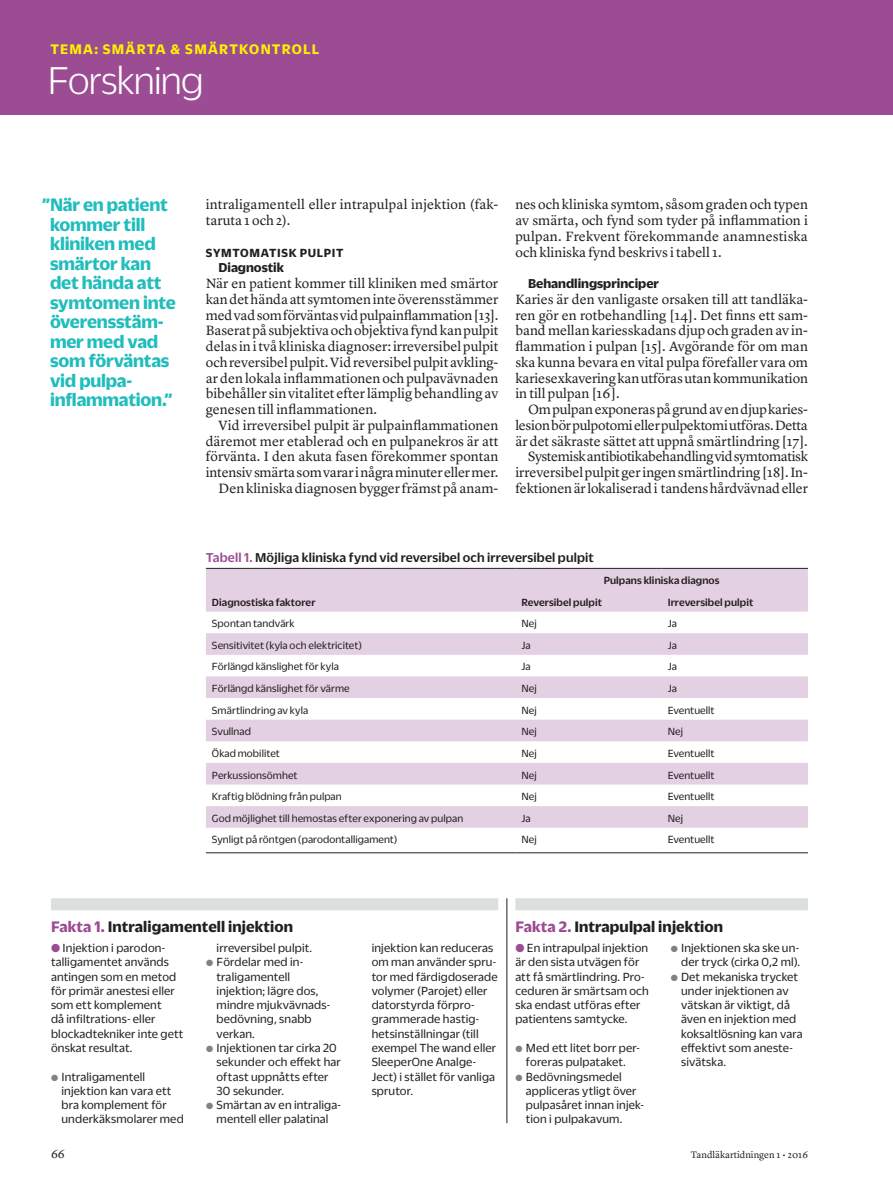
<style>
.page{position:relative;width:893px;height:1191px;background:#fff}
.page>*{position:absolute;margin:0;border:0;box-sizing:border-box;transform-origin:0 0}
.t1{font:300 42px "Duplicate Sans";letter-spacing:-.02em;color:#fff}
.Citat_litet_Duplicat{font:700 19.5px/19.5px "Duplicate Sans";letter-spacing:-.01em;color:#21bdbd}
.Faktarubrik_fet_linj{font:700 16.5px "Duplicate Sans";letter-spacing:.005em;color:#231f20}
.t2{font:700 15px "Duplicate Sans";letter-spacing:.08em;color:#fff101}
.Bröd_utesluten_indra{font:13.95px/15.8px "Lyon Text";color:#231f20;text-align:justify}
.Bröd_utesluten{font:13.95px/15.8px "Lyon Text";color:#231f20;text-align:justify}
.Notis_bröd_medium{font:500 13.95px "Duplicate Sans";letter-spacing:.01em;color:#231f20}
.Bröd_utesluten_indra-2{font:700 13.95px "Duplicate Sans";color:#231f20}
.Faktatext_ej_indrag{font:12.75px/14.2px "Duplicate Sans";letter-spacing:.015em;color:#231f20}
.Faktatext_Kapslat{font:12.75px/14.2px "Duplicate Sans";letter-spacing:.015em;color:#231f20}
.Bröd_utesluten-2{font:700 12.75px "Duplicate Sans";letter-spacing:.045em;color:#231f20}
.t3{font:12px "Lyon Text";color:#231f20}
.Bildtext_tabelltext{font:11.25px "Duplicate Sans";letter-spacing:.005em;color:#231f20}
.Bildtext_utan_punkt{font:500 11.25px "Duplicate Sans";letter-spacing:.01em;color:#231f20}
.t4{font:9.75px "Lyon Text";color:#231f20}
.s1{color:#9b4c92}
.s2{color:#808285}
</style>
<div class="page">
<div style="left:51px;top:898px;width:447px;height:12px;background:#dbdfde"></div>
<div style="left:515px;top:898px;width:293px;height:12px;background:#dbdfde"></div>
<svg style="left:206px;top:569px;width:602px;height:258px;fill:#e4d0e3"></svg>
<hr style="left:206px;top:568px;width:309px;height:1px;background:#231f20">
<hr style="left:515px;top:568px;width:147px;height:1px;background:#231f20">
<hr style="left:662px;top:568px;width:146px;height:1px;background:#231f20">
<hr style="left:206px;top:852px;width:309px;height:1px;background:#231f20">
<hr style="left:515px;top:852px;width:147px;height:1px;background:#231f20">
<hr style="left:662px;top:852px;width:146px;height:1px;background:#231f20">
<hr style="left:507px;top:898px;width:1px;height:225px;background:#231f20">
<div style="left:0;top:0;width:893px;height:115px;background:#9b4c92"></div>
<p class="t2" style="left:50px;top:39px;width:271px">TEMA: SMÄRTA &amp; SMÄRTKONTROLL</p>
<p class="t1" style="left:48px;top:55px;width:157px">Forskning</p>
<p class="Citat_litet_Duplicat" style="left:50px;top:193px;width:127px;text-indent:-8px">”När en patient kommer till kliniken med smärtor kan det hända att symtomen inte överensstäm&shy;mer med vad som förväntas vid pulpa&shy;inflammation.”</p>
<p class="Bröd_utesluten_indra" style="left:206px;top:196px;width:294px">intraligamentell eller intrapulpal injektion (fak&shy;taruta 1 och 2).</p>
<p class="Bröd_utesluten-2" style="left:206px;top:244px;width:139px">SYMTOMATISK PULPIT</p>
<p class="Bröd_utesluten_indra-2" style="left:219px;top:258px;width:67px">Diagnostik</p>
<p class="Bröd_utesluten" style="left:206px;top:274px;width:294px">När en patient kommer till kliniken med smärtor kan det hända att symtomen inte överensstämmer med vad som förväntas vid pulpainflammation [13].<br>Baserat på subjektiva och objektiva fynd kan pulpit delas in i två kliniska diagnoser: irreversibel pulpit och reversibel pulpit. Vid reversibel pulpit avkling&shy;ar den lokala inflammationen och pulpavävnaden bibehåller sin vitalitet efter lämplig behandling av genesen till inflammationen.</p>
<p class="Bröd_utesluten_indra" style="left:206px;top:416px;width:294px;text-indent:13px">Vid irreversibel pulpit är pulpainflammationen däremot mer etablerad och en pulpanekros är att förvänta. I den akuta fasen förekommer spontan intensiv smärta som varar i några minuter eller mer.</p>
<p class="Bröd_utesluten_indra" style="left:219px;top:479px;width:281px">Den kliniska diagnosen bygger främst på anam-</p>
<p class="Bröd_utesluten_indra" style="left:515px;top:196px;width:294px">nes och kliniska symtom, såsom graden och typen av smärta, och fynd som tyder på inflammation i pulpan. Frekvent förekommande anamnestiska och kliniska fynd beskrivs i tabell 1.</p>
<p class="Bröd_utesluten_indra-2" style="left:528px;top:274px;width:132px">Behandlingsprinciper</p>
<p class="Bröd_utesluten" style="left:515px;top:290px;width:294px">Karies är den vanligaste orsaken till att tandläka&shy;ren gör en rotbehandling [14]. Det finns ett sam&shy;band mellan kariesskadans djup och graden av in&shy;flammation i pulpan [15]. Avgörande för om man ska kunna bevara en vital pulpa förefaller vara om kariesexkavering kan utföras utan kommunikation in till pulpan [16].</p>
<p class="Bröd_utesluten_indra" style="left:515px;top:400px;width:294px;text-indent:13px">Om pulpan exponeras på grund av en djup karies&shy;lesion bör pulpotomi eller pulpektomi utföras. Detta är det säkraste sättet att uppnå smärtlindring [17].</p>
<p class="Bröd_utesluten_indra" style="left:515px;top:448px;width:294px;text-indent:13px">Systemisk antibiotikabehandling vid symtomatisk irreversibel pulpit ger ingen smärtlindring [18]. In&shy;fektionen är lokaliserad i tandens hårdvävnad eller</p>
<p class="Notis_bröd_medium" style="left:206px;top:548px;width:389px"><span class="s1">Tabell 1.</span> Möjliga kliniska fynd vid reversibel och irreversibel pulpit</p>
<p class="Bildtext_utan_punkt" style="left:604px;top:573px;width:117px">Pulpans kliniska diagnos</p>
<p class="Bildtext_utan_punkt" style="left:212px;top:594px;width:105px">Diagnostiska faktorer</p>
<p class="Bildtext_utan_punkt" style="left:521px;top:594px;width:82px">Reversibel pulpit</p>
<p class="Bildtext_utan_punkt" style="left:668px;top:594px;width:87px">Irreversibel pulpit</p>
<p class="Bildtext_tabelltext" style="left:212px;top:616px;width:84px">Spontan tandvärk</p>
<p class="Bildtext_tabelltext" style="left:521px;top:616px;width:17px">Nej</p>
<p class="Bildtext_tabelltext" style="left:668px;top:616px;width:11px">Ja</p>
<p class="Bildtext_tabelltext" style="left:212px;top:638px;width:151px">Sensitivitet (kyla och elektricitet)</p>
<p class="Bildtext_tabelltext" style="left:521px;top:638px;width:11px">Ja</p>
<p class="Bildtext_tabelltext" style="left:668px;top:638px;width:11px">Ja</p>
<p class="Bildtext_tabelltext" style="left:212px;top:659px;width:128px">Förlängd känslighet för kyla</p>
<p class="Bildtext_tabelltext" style="left:521px;top:659px;width:11px">Ja</p>
<p class="Bildtext_tabelltext" style="left:668px;top:659px;width:11px">Ja</p>
<p class="Bildtext_tabelltext" style="left:212px;top:681px;width:139px">Förlängd känslighet för värme</p>
<p class="Bildtext_tabelltext" style="left:521px;top:681px;width:17px">Nej</p>
<p class="Bildtext_tabelltext" style="left:668px;top:681px;width:11px">Ja</p>
<p class="Bildtext_tabelltext" style="left:212px;top:703px;width:98px">Smärtlindring av kyla</p>
<p class="Bildtext_tabelltext" style="left:521px;top:703px;width:17px">Nej</p>
<p class="Bildtext_tabelltext" style="left:668px;top:703px;width:48px">Eventuellt</p>
<p class="Bildtext_tabelltext" style="left:212px;top:724px;width:41px">Svullnad</p>
<p class="Bildtext_tabelltext" style="left:521px;top:724px;width:17px">Nej</p>
<p class="Bildtext_tabelltext" style="left:668px;top:724px;width:17px">Nej</p>
<p class="Bildtext_tabelltext" style="left:212px;top:746px;width:69px">Ökad mobilitet</p>
<p class="Bildtext_tabelltext" style="left:521px;top:746px;width:17px">Nej</p>
<p class="Bildtext_tabelltext" style="left:668px;top:746px;width:48px">Eventuellt</p>
<p class="Bildtext_tabelltext" style="left:212px;top:767px;width:87px">Perkussionsömhet</p>
<p class="Bildtext_tabelltext" style="left:521px;top:767px;width:17px">Nej</p>
<p class="Bildtext_tabelltext" style="left:668px;top:767px;width:48px">Eventuellt</p>
<p class="Bildtext_tabelltext" style="left:212px;top:789px;width:131px">Kraftig blödning från pulpan</p>
<p class="Bildtext_tabelltext" style="left:521px;top:789px;width:17px">Nej</p>
<p class="Bildtext_tabelltext" style="left:668px;top:789px;width:48px">Eventuellt</p>
<p class="Bildtext_tabelltext" style="left:212px;top:811px;width:253px">God möjlighet till hemostas efter exponering av pulpan</p>
<p class="Bildtext_tabelltext" style="left:521px;top:811px;width:11px">Ja</p>
<p class="Bildtext_tabelltext" style="left:668px;top:811px;width:17px">Nej</p>
<p class="Bildtext_tabelltext" style="left:212px;top:832px;width:187px">Synligt på röntgen (parodontalligament)</p>
<p class="Bildtext_tabelltext" style="left:521px;top:832px;width:17px">Nej</p>
<p class="Bildtext_tabelltext" style="left:668px;top:832px;width:48px">Eventuellt</p>
<p class="Faktarubrik_fet_linj" style="left:51px;top:915px;width:243px"><span class="s1">Fakta 1.</span> Intraligamentell injektion</p>
<p class="Faktatext_Kapslat" style="left:51px;top:940px;width:134px"><span class="s1">●</span> Injektion i parodon&shy;talligamentet används antingen som en metod för primär anestesi eller som ett komplement<br>då infiltrations- eller blockadtekniker inte gett önskat resultat.</p>
<p class="Faktatext_ej_indrag" style="left:62px;top:1068px;width:124px;text-indent:-10px"><span class="s2">●</span> Intraligamentell injektion kan vara ett bra komplement för underkäksmolarer med</p>
<p class="Faktatext_ej_indrag" style="left:217px;top:940px;width:97px">irreversibel pulpit.</p>
<p class="Faktatext_ej_indrag" style="left:217px;top:954px;width:115px;text-indent:-10px"><span class="s2">●</span> Fördelar med in&shy;traligamentell injektion; lägre dos, mindre mjukvävnads&shy;bedövning, snabb verkan.</p>
<p class="Faktatext_ej_indrag" style="left:217px;top:1040px;width:126px;text-indent:-10px"><span class="s2">●</span> Injektionen tar cirka 20 sekunder och effekt har oftast uppnåtts efter<br>30 sekunder.</p>
<p class="Faktatext_ej_indrag" style="left:206px;top:1097px;width:136px;text-align:center"><span class="s2">●</span> Smärtan av en intraliga&shy;mentell eller palatinal</p>
<p class="Faktatext_ej_indrag" style="left:372px;top:940px;width:128px">injektion kan reduceras om man använder spru&shy;tor med färdigdoserade volymer (Parojet) eller datorstyrda förpro&shy;grammerade hastig&shy;hetsinställningar (till exempel The wand eller<br>SleeperOne Analge-<br>Ject) i stället för vanliga sprutor.</p>
<p class="Faktarubrik_fet_linj" style="left:515px;top:915px;width:209px"><span class="s1">Fakta 2.</span> Intrapulpal injektion</p>
<p class="Faktatext_Kapslat" style="left:515px;top:940px;width:135px"><span class="s1">●</span> En intrapulpal injektion är den sista utvägen för att få smärtlindring. Pro&shy;ceduren är smärtsam och ska endast utföras efter patientens samtycke.</p>
<p class="Faktatext_ej_indrag" style="left:515px;top:1040px;width:126px;text-align:center"><span class="s2">●</span> Med ett litet borr per&shy;foreras pulpataket.</p>
<p class="Faktatext_ej_indrag" style="left:526px;top:1068px;width:120px;text-indent:-10px"><span class="s2">●</span> Bedövningsmedel appliceras ytligt över pulpasåret innan injek&shy;tion i pulpakavum.</p>
<p class="Faktatext_ej_indrag" style="left:671px;top:940px;width:131px;text-align:right"><span class="s2">●</span> Injektionen ska ske un&shy;der tryck (cirka 0,2 ml).</p>
<p class="Faktatext_ej_indrag" style="left:681px;top:968px;width:123px;text-indent:-10px"><span class="s2">●</span> Det mekaniska trycket under injektionen av vätskan är viktigt, då även en injektion med koksaltlösning kan vara effektivt som aneste&shy;sivätska.</p>
<p class="t3" style="left:51px;top:1144px;width:15px">66</p>
<p class="t4" style="left:691px;top:1147px;width:119px">Tandläkartidningen 1 • 2016</p>
</div>
